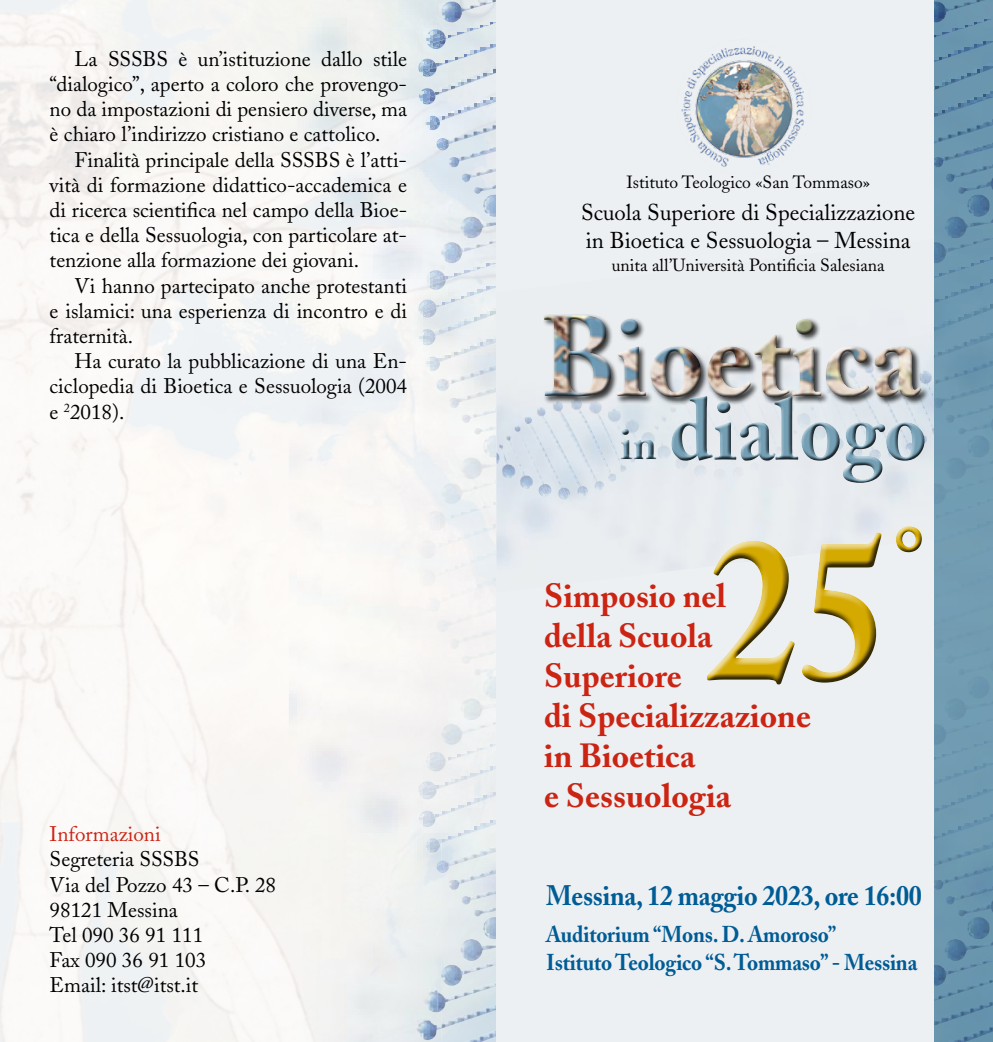
<style>
.page{position:relative;width:993px;height:1042px;background:#fff}
.page>*{position:absolute;margin:0;border:0;box-sizing:border-box;transform-origin:0 0}
.t1{font:700 203.35px "Adobe Caslon";color:#d4a900;scale:.91 1}
.t2{font:700 118.65px "Adobe Caslon";color:#d4a900;scale:.91 1}
.t3{font:700 85.92px "Adobe Caslon";color:#759fb4;scale:.96 1}
.t4{font:700 33.25px/39.9px "Adobe Caslon";color:#cc2413}
.t5{font:700 28px "Adobe Caslon";letter-spacing:-.01em;color:#005c95;scale:.93 1}
.t6{font:22.75px/28px "Adobe Caslon";color:#000}
.t7{font:700 22.75px/28px "Adobe Caslon";letter-spacing:-.01em;color:#005c95;scale:.93 1}
.t8{font:21px/25.2px "Adobe Caslon";color:#000;text-align:justify}
.t9{font:21px "Adobe Caslon";color:#cc2413}
.t10{font:17.5px "Adobe Caslon";color:#000}
.s1{font-size:44.62px}
</style>
<div class="page">
<svg style="left:289px;top:0;width:207px;height:1042px;fill:#f4f4f3"></svg>
<img style="left:441px;top:121px;width:55px;height:864px">
<img style="left:433px;top:49px;width:63px;height:46px">
<img style="left:436px;top:72px;width:60px;height:49px">
<img style="left:419px;top:88px;width:16px;height:16px">
<svg style="left:420px;top:90px;width:15px;height:14px"></svg>
<img style="left:425px;top:116px;width:15px;height:14px">
<svg style="left:426px;top:117px;width:14px;height:13px"></svg>
<svg style="left:436px;top:138px;width:12px;height:12px"></svg>
<img style="left:444px;top:249px;width:52px;height:17px">
<img style="left:434px;top:266px;width:62px;height:21px">
<img style="left:433px;top:287px;width:63px;height:49px">
<img style="left:436px;top:313px;width:60px;height:49px">
<img style="left:426px;top:270px;width:19px;height:20px">
<svg style="left:427px;top:272px;width:18px;height:18px"></svg>
<img style="left:418px;top:299px;width:18px;height:19px">
<svg style="left:419px;top:301px;width:17px;height:17px"></svg>
<img style="left:419px;top:329px;width:16px;height:16px">
<svg style="left:420px;top:331px;width:15px;height:13px"></svg>
<img style="left:425px;top:357px;width:15px;height:14px">
<svg style="left:426px;top:358px;width:14px;height:13px"></svg>
<svg style="left:436px;top:379px;width:12px;height:12px"></svg>
<img style="left:444px;top:490px;width:52px;height:17px">
<img style="left:434px;top:507px;width:62px;height:20px">
<img style="left:433px;top:527px;width:63px;height:50px">
<img style="left:436px;top:554px;width:60px;height:49px">
<img style="left:426px;top:511px;width:19px;height:20px">
<svg style="left:427px;top:513px;width:18px;height:18px"></svg>
<img style="left:418px;top:540px;width:18px;height:18px">
<svg style="left:419px;top:542px;width:17px;height:16px"></svg>
<img style="left:419px;top:570px;width:16px;height:16px">
<svg style="left:420px;top:572px;width:15px;height:13px"></svg>
<img style="left:425px;top:597px;width:15px;height:15px">
<svg style="left:426px;top:599px;width:14px;height:13px"></svg>
<svg style="left:436px;top:620px;width:12px;height:12px"></svg>
<img style="left:444px;top:731px;width:52px;height:17px">
<img style="left:434px;top:748px;width:62px;height:20px">
<img style="left:433px;top:768px;width:63px;height:50px">
<img style="left:436px;top:795px;width:60px;height:48px">
<img style="left:426px;top:752px;width:19px;height:19px">
<svg style="left:427px;top:754px;width:18px;height:17px"></svg>
<img style="left:418px;top:781px;width:18px;height:18px">
<svg style="left:419px;top:783px;width:17px;height:16px"></svg>
<img style="left:419px;top:811px;width:16px;height:16px">
<svg style="left:420px;top:812px;width:15px;height:14px"></svg>
<img style="left:425px;top:838px;width:15px;height:14px">
<svg style="left:426px;top:839px;width:14px;height:13px"></svg>
<svg style="left:436px;top:860px;width:12px;height:13px"></svg>
<img style="left:434px;top:0;width:7px;height:21px">
<img style="left:419px;top:21px;width:22px;height:25px">
<img style="left:426px;top:29px;width:15px;height:17px">
<svg style="left:427px;top:31px;width:14px;height:18px"></svg>
<img style="left:414px;top:54px;width:17px;height:17px">
<img style="left:418px;top:59px;width:14px;height:13px">
<svg style="left:419px;top:61px;width:17px;height:16px"></svg>
<img style="left:441px;top:0;width:55px;height:51px">
<img style="left:415px;top:987px;width:22px;height:55px">
<div style="left:496px;top:0;width:496px;height:1042px;background:#edf0f3"></div>
<img style="left:496px;top:401px;width:438px;height:170px">
<img style="left:578px;top:347px;width:356px;height:97px">
<img style="left:517px;top:431px;width:11px;height:54px">
<img style="left:528px;top:423px;width:30px;height:66px">
<img style="left:540px;top:416px;width:41px;height:72px">
<img style="left:557px;top:411px;width:40px;height:72px">
<svg style="left:538px;top:484px;width:13px;height:13px"></svg>
<svg style="left:558px;top:487px;width:12px;height:12px"></svg>
<svg style="left:577px;top:486px;width:10px;height:11px"></svg>
<svg style="left:594px;top:473px;width:22px;height:17px"></svg>
<svg style="left:934px;top:985px;width:58px;height:57px;fill:#6693ac"></svg>
<img style="left:934px;top:121px;width:58px;height:864px">
<img style="left:934px;top:51px;width:58px;height:21px">
<img style="left:934px;top:72px;width:58px;height:49px">
<img style="left:934px;top:249px;width:58px;height:17px">
<img style="left:934px;top:266px;width:58px;height:21px">
<img style="left:934px;top:287px;width:58px;height:26px">
<img style="left:934px;top:313px;width:58px;height:49px">
<img style="left:934px;top:490px;width:58px;height:17px">
<img style="left:934px;top:507px;width:58px;height:20px">
<div style="left:934px;top:527px;width:58px;height:27px;background:#739db2"></div>
<div style="left:934px;top:554px;width:58px;height:49px;background:#729cb2"></div>
<img style="left:934px;top:731px;width:58px;height:17px">
<img style="left:934px;top:748px;width:58px;height:20px">
<img style="left:934px;top:768px;width:58px;height:27px">
<img style="left:934px;top:795px;width:58px;height:48px">
<img style="left:934px;top:0;width:58px;height:51px">
<div style="left:699px;top:520px;width:226px;height:164px;background:#e8ecf1"></div>
<div style="left:701px;top:529px;width:227px;height:163px;background:#000;opacity:.75"></div>
<img style="left:681px;top:46px;width:123px;height:121px">
<div style="left:542px;top:314px;width:387px;height:91px;background:#000;opacity:.75"></div>
<div style="left:540px;top:313px;width:382px;height:84px;background:#fff;opacity:.75"></div>
<div style="left:540px;top:317px;width:382px;height:80px;background:#000;opacity:.75"></div>
<div style="left:616px;top:392px;width:309px;height:89px;background:#fff;opacity:.75"></div>
<div style="left:617px;top:394px;width:311px;height:92px;background:#000;opacity:.75"></div>
<p class="t8" style="left:50px;top:46px;width:359px;text-indent:25px">La SSSBS è un’istituzione dallo stile “dialogico”, aperto a coloro che provengo&shy;no da impostazioni di pensiero diverse, ma è chiaro l’indirizzo cristiano e cattolico.</p>
<p class="t8" style="left:50px;top:147px;width:359px;text-indent:25px">Finalità principale della SSSBS è l’atti&shy;vità di formazione didattico-accademica e di ricerca scientifica nel campo della Bioe&shy;tica e della Sessuologia, con particolare at&shy;tenzione alla formazione dei giovani.</p>
<p class="t8" style="left:50px;top:273px;width:359px;text-indent:25px">Vi hanno partecipato anche protestanti e islamici: una esperienza di incontro e di fraternità.</p>
<p class="t8" style="left:50px;top:349px;width:359px;text-indent:25px">Ha curato la pubblicazione di una En&shy;ciclopedia di Bioetica e Sessuologia (2004 e <sup>2</sup>2018).</p>
<p class="t9" style="left:50px;top:821px;width:112px">Informazioni</p>
<p class="t8" style="left:50px;top:847px;width:228px;text-align:left">Segreteria SSSBS<br>Via del Pozzo 43 – C.P. 28<br>98121 Messina<br>Tel 090 36 91 111<br>Fax 090 36 91 103<br>Email: itst@itst.it</p>
<p class="t10" style="left:626px;top:172px;width:245px">Istituto Teologico «San Tommaso»</p>
<p class="t6" style="left:581px;top:198px;width:335px">Scuola Superiore di Specializzazione in Bioetica e Sessuologia – Messina</p>
<p class="t10" style="left:611px;top:254px;width:274px">unita all’Università Pontificia Salesiana</p>
<h3 class="t3" style="left:620px;top:378px;width:321px"><span class="s1">in</span> dialogo</h3>
<h1 class="t1" style="left:706px;top:487px;width:205px">25</h1>
<h3 class="t4" style="left:544px;top:576px;width:183px">Simposio nel</h3>
<h3 class="t4" style="left:544px;top:616px;width:268px">della Scuola<br>Superiore<br>di Specializzazione in Bioetica<br>e Sessuologia</h3>
<h2 class="t2" style="left:891px;top:499px;width:39px">°</h2>
<h3 class="t5" style="left:546px;top:878px;width:405px">Messina, 12 maggio 2023, ore 16:00</h3>
<p class="t7" style="left:546px;top:920px;width:400px">Auditorium “Mons. D. Amoroso”<br>Istituto Teologico “S. Tommaso” - Messina</p>
</div>
